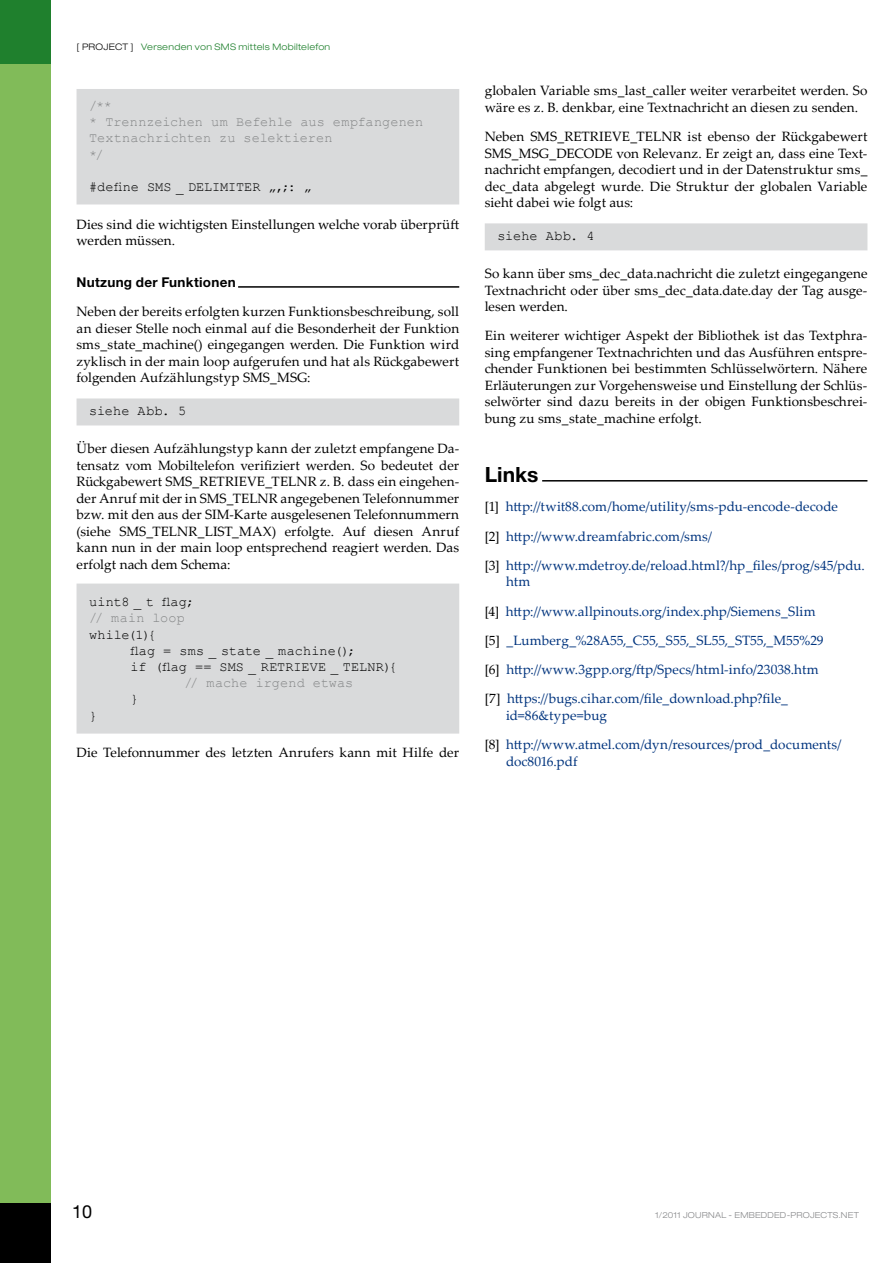
<style>
.page{position:relative;width:893px;height:1263px;background:#fff}
.page>*{position:absolute;margin:0;border:0;box-sizing:border-box;transform-origin:0 0}
.t1{font:700 21px "Helvetica Neue";color:#000}
.t2{font:18px "Helvetica Neue";color:#000}
.t3{font:13.5px/16.5px "Palatino Linotype";letter-spacing:.005em;color:#000;text-align:justify}
.t4{font:13.5px/29.2px "Palatino Linotype";letter-spacing:.005em;color:#00347e}
.t5{font:13.5px/16.2px "Courier New";letter-spacing:.005em;color:#000}
.t6{font:13.5px/16.2px "Courier New";letter-spacing:.005em;color:#848687}
.t7{font:700 13.5px "Helvetica Neue";letter-spacing:.02em;color:#000}
.t8{font:300 expanded 9px "Helvetica Neue";letter-spacing:.03em;color:#1f802d}
.t9{font:300 expanded 8.25px "Helvetica Neue";letter-spacing:.025em;color:#87888a}
.s1{color:#000}
</style>
<div class="page">
<div style="left:0;top:64px;width:51px;height:1139px;background:#81bb59"></div>
<div style="left:0;top:0;width:51px;height:64px;background:#1f802d"></div>
<div style="left:0;top:1203px;width:51px;height:60px;background:#000"></div>
<div style="left:77px;top:89px;width:382px;height:115px;background:#d9dadb"></div>
<hr style="left:238px;top:286px;width:221px;height:2px;background:#000">
<div style="left:77px;top:398px;width:382px;height:27px;background:#d9dadb"></div>
<div style="left:77px;top:584px;width:382px;height:150px;background:#d9dadb"></div>
<div style="left:485px;top:223px;width:382px;height:27px;background:#d9dadb"></div>
<hr style="left:542px;top:480px;width:325px;height:1px;background:#000">
<p class="t8" style="left:77px;top:41px;width:255px"><span class="s1">[ PROJECT ]</span> Versenden von SMS mittels Mobiltelefon</p>
<p class="t6" style="left:89px;top:97px;width:336px">/**<br>* Trennzeichen um Befehle aus empfangenen<br>Textnachrichten zu selektieren<br>*/</p>
<p class="t5" style="left:89px;top:178px;width:224px">#define SMS _ DELIMITER „,;: „</p>
<p class="t3" style="left:77px;top:215px;width:384px">Dies sind die wichtigsten Einstellungen welche vorab überprüft werden müssen.</p>
<p class="t7" style="left:77px;top:274px;width:161px">Nutzung der Funktionen</p>
<p class="t3" style="left:77px;top:303px;width:384px">Neben der bereits erfolgten kurzen Funktionsbeschreibung, soll an dieser Stelle noch einmal auf die Besonderheit der Funktion sms_state_machine() eingegangen werden. Die Funktion wird zyklisch in der main loop aufgerufen und hat als Rückgabewert folgenden Aufzählungstyp SMS_MSG:</p>
<p class="t5" style="left:89px;top:403px;width:98px">siehe Abb. 5</p>
<p class="t3" style="left:77px;top:440px;width:384px">Über diesen Aufzählungstyp kann der zuletzt empfangene Da&shy;tensatz vom Mobiltelefon verifiziert werden. So bedeutet der Rückgabewert SMS_RETRIEVE_TELNR z. B. dass ein eingehen&shy;der Anruf mit der in SMS_TELNR angegebenen Telefonnummer bzw. mit den aus der SIM-Karte ausgelesenen Telefonnummern (siehe SMS_TELNR_LIST_MAX) erfolgte. Auf diesen Anruf kann nun in der main loop entsprechend reagiert werden. Das erfolgt nach dem Schema:</p>
<p class="t5" style="left:89px;top:593px;width:106px">uint8 _ t flag;</p>
<p class="t6" style="left:89px;top:610px;width:97px">// main loop</p>
<p class="t5" style="left:131px;top:626px;width:268px;text-indent:-41px">while(1){<br>flag = sms _ state _ machine();<br>if (flag == SMS _ RETRIEVE _ TELNR){</p>
<p class="t6" style="left:185px;top:674px;width:170px">// mache irgend etwas</p>
<p class="t5" style="left:131px;top:691px;width:10px">}</p>
<p class="t5" style="left:89px;top:707px;width:10px">}</p>
<p class="t3" style="left:77px;top:744px;width:384px">Die Telefonnummer des letzten Anrufers kann mit Hilfe der</p>
<p class="t3" style="left:485px;top:82px;width:384px">globalen Variable sms_last_caller weiter verarbeitet werden. So wäre es z. B. denkbar, eine Textnachricht an diesen zu senden.</p>
<p class="t3" style="left:485px;top:128px;width:384px">Neben SMS_RETRIEVE_TELNR ist ebenso der Rückgabewert SMS_MSG_DECODE von Relevanz. Er zeigt an, dass eine Text&shy;nachricht empfangen, decodiert und in der Datenstruktur sms_ dec_data abgelegt wurde. Die Struktur der globalen Variable sieht dabei wie folgt aus:</p>
<p class="t5" style="left:497px;top:228px;width:98px">siehe Abb. 4</p>
<p class="t3" style="left:485px;top:265px;width:384px">So kann über sms_dec_data.nachricht die zuletzt eingegangene Textnachricht oder über sms_dec_data.date.day der Tag ausge&shy;lesen werden.</p>
<p class="t3" style="left:485px;top:327px;width:384px">Ein weiterer wichtiger Aspekt der Bibliothek ist das Textphra&shy;sing empfangener Textnachrichten und das Ausführen entspre&shy;chender Funktionen bei bestimmten Schlüsselwörtern. Nähere Erläuterungen zur Vorgehensweise und Einstellung der Schlüs&shy;selwörter sind dazu bereits in der obigen Funktionsbeschrei&shy;bung zu sms_state_machine erfolgt.</p>
<h1 class="t1" style="left:485px;top:462px;width:55px">Links</h1>
<p class="t4" style="left:485px;top:492px;width:382px"><span class="s1">[1]</span> http://twit88.com/home/utility/sms-pdu-encode-decode<br><span class="s1">[2]</span> http://www.dreamfabric.com/sms/<br><span class="s1">[3]</span> http://www.mdetroy.de/reload.html?/hp_files/prog/s45/pdu.</p>
<p class="t4" style="left:485px;top:567px;width:340px;text-indent:21px">htm<br><span class="s1">[4]</span> http://www.allpinouts.org/index.php/Siemens_Slim <span class="s1">[5]</span> _Lumberg_%28A55,_C55,_S55,_SL55,_ST55,_M55%29 <span class="s1">[6]</span> http://www.3gpp.org/ftp/Specs/html-info/23038.htm <span class="s1">[7]</span> https://bugs.cihar.com/file_download.php?file_</p>
<p class="t4" style="left:485px;top:700px;width:358px;text-indent:21px">id=86&amp;type=bug<br><span class="s1">[8]</span> http://www.atmel.com/dyn/resources/prod_documents/</p>
<p class="t4" style="left:506px;top:746px;width:73px">doc8016.pdf</p>
<h2 class="t2" style="left:72px;top:1200px;width:22px">10</h2>
<p class="t9" style="left:655px;top:1210px;width:205px">1/2011 JOURNAL - EMBEDDED-PROJECTS.NET</p>
</div>
